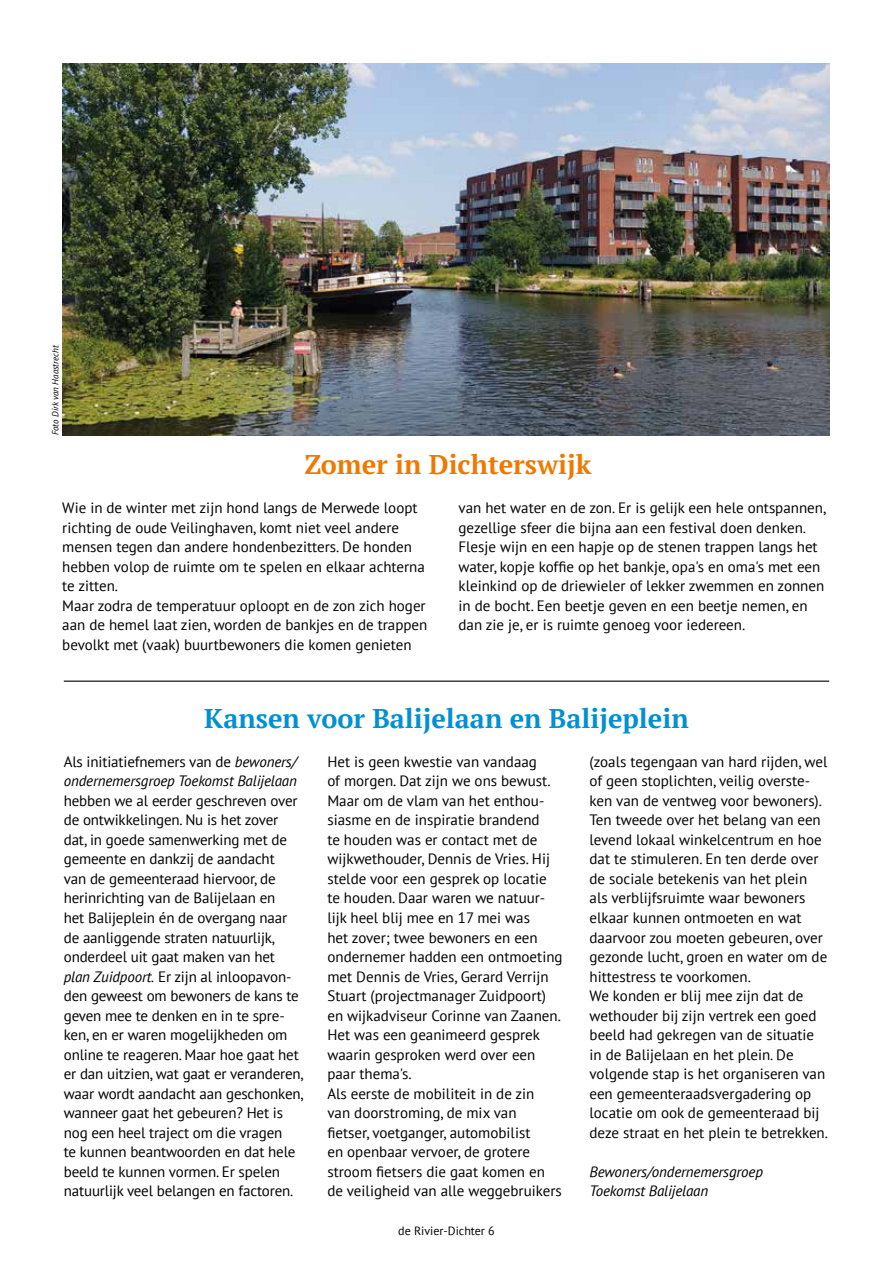
<style>
.page{position:relative;width:893px;height:1263px;background:#fff}
.page>*{position:absolute;margin:0;border:0;box-sizing:border-box;transform-origin:0 0}
.t1{font:700 27px "PT Serif";color:#0090d4}
.t2{font:700 27px "PT Serif";color:#ef7900}
.t3{font:15px/19.5px "PT Sans";color:#000}
.t4{font:italic 15px/19.5px "PT Sans";letter-spacing:-.01em;color:#000}
.t5{font:12px "PT Sans";color:#000}
.t6{font:italic 9px "PT Sans";color:#000}
.s1{font-style:normal}
.s2{font-style:italic}
</style>
<div class="page">
<img style="left:62px;top:64px;width:767px;height:371px">
<hr style="left:64px;top:681px;width:765px;height:1px;background:#000">
<p class="t6" style="left:50px;top:435px;width:92px;rotate:-90deg">Foto Dirk van Haastrecht</p>
<h1 class="t2" style="left:304px;top:447px;width:289px">Zomer in Dichterswijk</h1>
<p class="t3" style="left:62px;top:498px;width:367px">Wie in de winter met zijn hond langs de Merwede loopt richting de oude Veilinghaven, komt niet veel andere mensen tegen dan andere hondenbezitters. De honden hebben volop de ruimte om te spelen en elkaar achterna te zitten.<br>Maar zodra de temperatuur oploopt en de zon zich hoger aan de hemel laat zien, worden de bankjes en de trappen bevolkt met (vaak) buurtbewoners die komen genieten</p>
<p class="t3" style="left:458px;top:498px;width:369px">van het water en de zon. Er is gelijk een hele ontspannen, gezellige sfeer die bijna aan een festival doen denken.<br>Flesje wijn en een hapje op de stenen trappen langs het water, kopje koffie op het bankje, opa's en oma's met een kleinkind op de driewieler of lekker zwemmen en zonnen in de bocht. Een beetje geven en een beetje nemen, en dan zie je, er is ruimte genoeg voor iedereen.</p>
<h1 class="t1" style="left:204px;top:700px;width:486px">Kansen voor Balijelaan en Balijeplein</h1>
<p class="t3" style="left:327px;top:752px;width:237px">Het is geen kwestie van vandaag<br>of morgen. Dat zijn we ons bewust.<br>Maar om de vlam van het enthou&shy;siasme en de inspiratie brandend<br>te houden was er contact met de wijkwethouder, Dennis de Vries. Hij stelde voor een gesprek op locatie te houden. Daar waren we natuur&shy;lijk heel blij mee en 17 mei was<br>het zover; twee bewoners en een ondernemer hadden een ontmoeting met Dennis de Vries, Gerard Verrijn<br>Stuart (projectmanager Zuidpoort) en wijkadviseur Corinne van Zaanen.<br>Het was een geanimeerd gesprek waarin gesproken werd over een paar thema's.<br>Als eerste de mobiliteit in de zin<br>van doorstroming, de mix van fietser, voetganger, automobilist<br>en openbaar vervoer, de grotere stroom fietsers die gaat komen en de veiligheid van alle weggebruikers</p>
<p class="t3" style="left:590px;top:752px;width:240px">(zoals tegengaan van hard rijden, wel of geen stoplichten, veilig overste&shy;ken van de ventweg voor bewoners).<br>Ten tweede over het belang van een levend lokaal winkelcentrum en hoe dat te stimuleren. En ten derde over de sociale betekenis van het plein als verblijfsruimte waar bewoners elkaar kunnen ontmoeten en wat daarvoor zou moeten gebeuren, over gezonde lucht, groen en water om de hittestress te voorkomen.<br>We konden er blij mee zijn dat de wethouder bij zijn vertrek een goed beeld had gekregen van de situatie in de Balijelaan en het plein. De volgende stap is het organiseren van een gemeenteraadsvergadering op locatie om ook de gemeenteraad bij deze straat en het plein te betrekken.</p>
<p class="t4" style="left:64px;top:752px;width:235px"><span class="s1">Als initiatiefnemers van de</span> bewoners/ ondernemersgroep Toekomst Balijelaan</p>
<p class="t3" style="left:64px;top:791px;width:242px">hebben we al eerder geschreven over de ontwikkelingen. Nu is het zover dat, in goede samenwerking met de gemeente en dankzij de aandacht<br>van de gemeenteraad hiervoor, de herinrichting van de Balijelaan en<br>het Balijeplein én de overgang naar de aanliggende straten natuurlijk, onderdeel uit gaat maken van het <span class="s2">plan Zuidpoort.</span> Er zijn al inloopavon&shy;den geweest om bewoners de kans te geven mee te denken en in te spre&shy;ken, en er waren mogelijkheden om online te reageren. Maar hoe gaat het er dan uitzien, wat gaat er veranderen, waar wordt aandacht aan geschonken, wanneer gaat het gebeuren? Het is nog een heel traject om die vragen<br>te kunnen beantwoorden en dat hele beeld te kunnen vormen. Er spelen natuurlijk veel belangen en factoren.</p>
<p class="t4" style="left:590px;top:1161px;width:175px">Bewoners/ondernemersgroep<br>Toekomst Balijelaan</p>
<p class="t5" style="left:398px;top:1223px;width:98px">de Rivier-Dichter 6</p>
</div>
